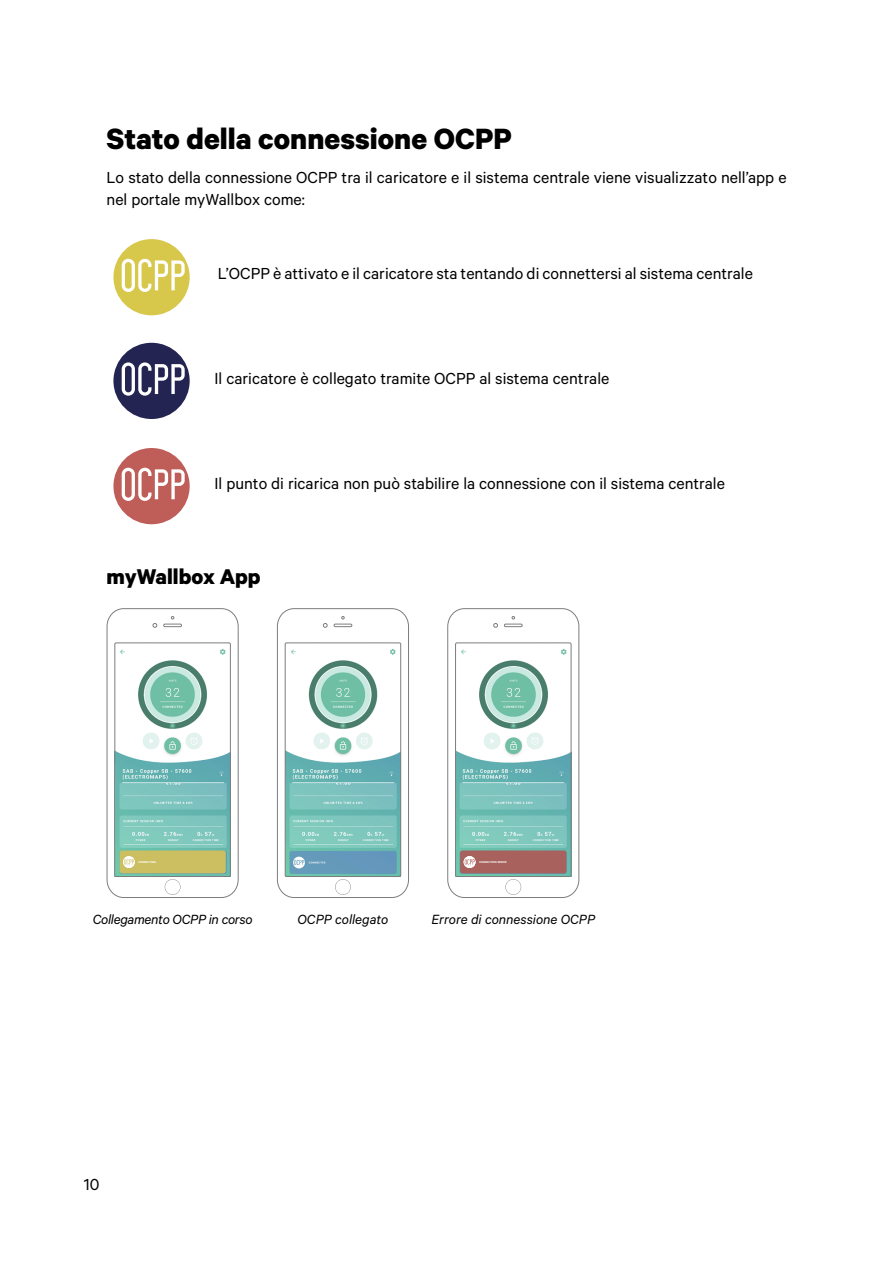
<style>
.page{position:relative;width:893px;height:1263px;background:#fff}
.page>*{position:absolute;margin:0;border:0;box-sizing:border-box;transform-origin:0 0}
.t1{font:700 33px "Calibre";color:#000}
.t2{font:700 24px "Calibre";color:#000}
.t3{font:18px/21.6px "Calibre";color:#000}
.t4{font:italic 15px "Calibre";color:#000}
.t5{font:italic 15px "Calibre";letter-spacing:-.02em;color:#000}
.t6{font:700 2.7px "Roboto";color:#fff;scale:1.08 1}
</style>
<div class="page">
<div style="left:113px;top:448px;width:77px;height:76px;background:#bf5d58;border-radius:50%"></div>
<svg style="left:122px;top:468px;width:63px;height:33px"></svg>
<div style="left:113px;top:343px;width:77px;height:76px;background:#232451;border-radius:50%"></div>
<svg style="left:122px;top:362px;width:63px;height:34px"></svg>
<div style="left:113px;top:239px;width:77px;height:76px;background:#d7c74b;border-radius:50%"></div>
<svg style="left:122px;top:259px;width:63px;height:33px"></svg>
<img style="left:457px;top:648px;width:112px;height:117px">
<img style="left:457px;top:765px;width:112px;height:110px">
<img style="left:287px;top:649px;width:112px;height:116px">
<img style="left:287px;top:765px;width:112px;height:110px">
<img style="left:117px;top:648px;width:112px;height:117px">
<img style="left:117px;top:765px;width:112px;height:110px">
<div style="left:107px;top:608px;width:131px;height:290px;border:1px solid #7c7d7f;border-radius:17px"></div>
<div style="left:164px;top:624px;width:18px;height:3px;border:1px solid #7c7d7f"></div>
<svg style="left:153px;top:623px;width:4px;height:4px"></svg>
<div style="left:115px;top:643px;width:116px;height:234px;border:1px solid #7c7d7f"></div>
<div style="left:277px;top:608px;width:132px;height:290px;border:1px solid #7c7d7f;border-radius:17px"></div>
<div style="left:334px;top:624px;width:18px;height:3px;border:1px solid #7c7d7f"></div>
<svg style="left:323px;top:623px;width:4px;height:4px"></svg>
<div style="left:285px;top:643px;width:116px;height:234px;border:1px solid #7c7d7f"></div>
<div style="left:448px;top:608px;width:131px;height:290px;border:1px solid #7c7d7f;border-radius:17px"></div>
<div style="left:504px;top:624px;width:18px;height:3px;border:1px solid #7c7d7f"></div>
<svg style="left:493px;top:623px;width:5px;height:4px"></svg>
<div style="left:455px;top:643px;width:116px;height:234px;border:1px solid #7c7d7f"></div>
<div style="left:120px;top:850px;width:106px;height:23px;background:#ccbf61;border-radius:2px"></div>
<div style="left:460px;top:850px;width:106px;height:23px;background:#a8615c;border-radius:2px"></div>
<svg style="left:123px;top:856px;width:12px;height:12px"></svg>
<svg style="left:124px;top:859px;width:10px;height:5px"></svg>
<div style="left:464px;top:856px;width:11px;height:12px;background:#fff;border-radius:50%"></div>
<svg style="left:465px;top:859px;width:10px;height:5px"></svg>
<svg style="left:165px;top:879px;width:15px;height:16px"></svg>
<svg style="left:335px;top:879px;width:16px;height:16px"></svg>
<svg style="left:505px;top:879px;width:16px;height:16px"></svg>
<h1 class="t1" style="left:107px;top:119px;width:407px">Stato della connessione OCPP</h1>
<p class="t3" style="left:107px;top:166px;width:682px">Lo stato della connessione OCPP tra il caricatore e il sistema centrale viene visualizzato nell’app e nel portale myWallbox come:</p>
<p class="t3" style="left:218px;top:262px;width:537px">L’OCPP è attivato e il caricatore sta tentando di connettersi al sistema centrale</p>
<p class="t3" style="left:215px;top:367px;width:396px">Il caricatore è collegato tramite OCPP al sistema centrale</p>
<p class="t3" style="left:215px;top:472px;width:512px">Il punto di ricarica non può stabilire la connessione con il sistema centrale</p>
<h2 class="t2" style="left:107px;top:561px;width:156px">myWallbox App</h2>
<p class="t6" style="left:138px;top:860px;width:18px">CONNECTING</p>
<p class="t6" style="left:479px;top:860px;width:27px">CONNECTION ERROR</p>
<p class="t5" style="left:93px;top:911px;width:161px">Collegamento OCPP in corso</p>
<p class="t4" style="left:297px;top:911px;width:93px">OCPP collegato</p>
<p class="t4" style="left:431px;top:911px;width:165px">Errore di connessione OCPP</p>
<p class="t3" style="left:84px;top:1172px;width:17px">10</p>
</div>
